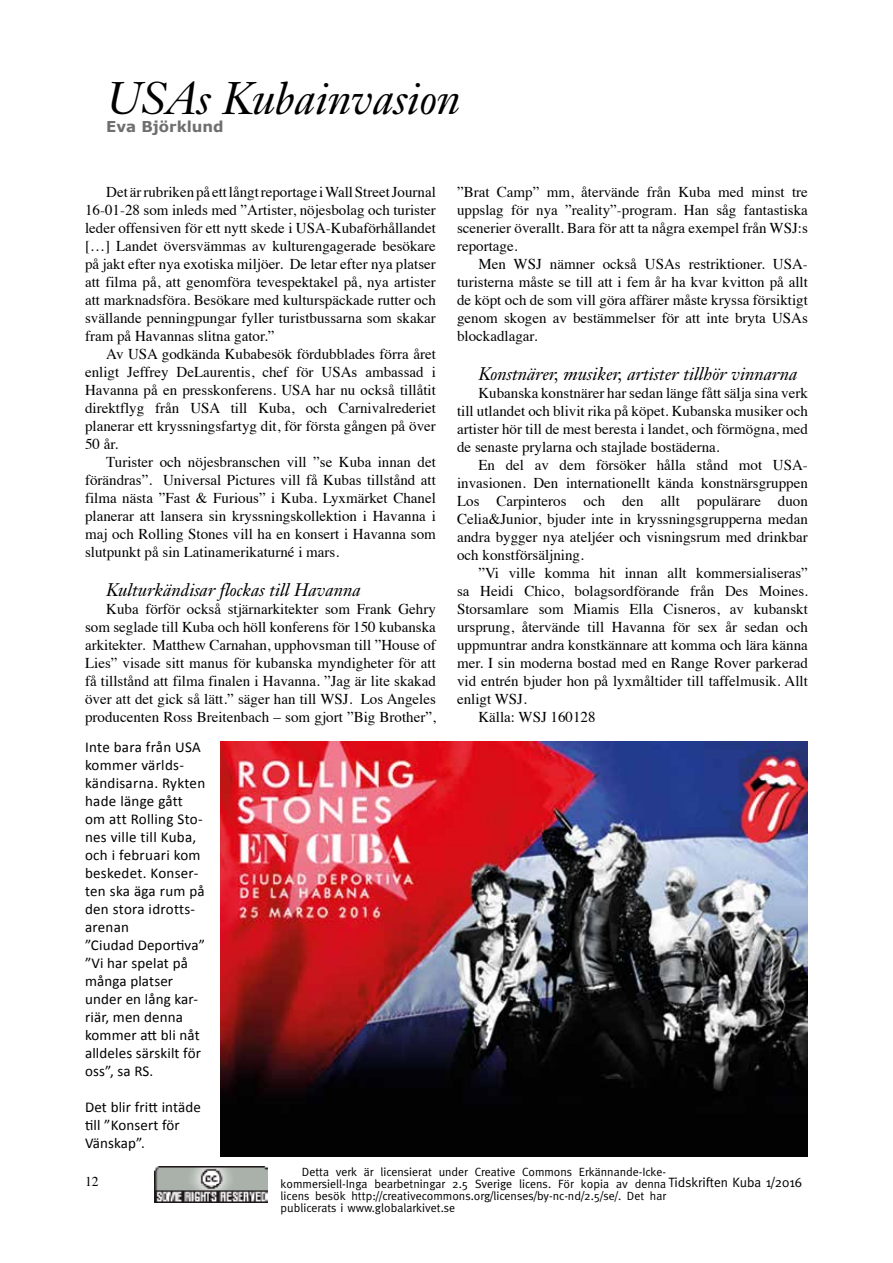
<style>
.page{position:relative;width:893px;height:1263px;background:#fff}
.page>*{position:absolute;margin:0;border:0;box-sizing:border-box;transform-origin:0 0}
.t1{font:italic 45px "Janson Text";color:#000}
.t2{font:italic 18px "Janson Text";color:#000}
.t3{font:15px/18px "Times";color:#000;text-align:justify}
.t4{font:15px/18px "Calibri";letter-spacing:.01em;color:#000}
.t5{font:700 15px "Verdana";color:#706f6f}
.t6{font:13.5px "Meta";color:#000}
.t7{font:13.5px "Times";color:#000}
.t8{font:12px/12px "Meta";color:#000;text-align:justify}
</style>
<div class="page">
<img style="left:154px;top:1166px;width:113px;height:36px">
<img style="left:220px;top:742px;width:588px;height:415px">
<h1 class="t1" style="left:106px;top:70px;width:356px">USAs Kubainvasion</h1>
<p class="t5" style="left:106px;top:117px;width:119px">Eva Björklund</p>
<p class="t3" style="left:85px;top:181px;width:352px;text-indent:21px">Det är rubriken på ett långt reportage i Wall Street Journal 16-01-28 som inleds med ”Artister, nöjesbolag och turister leder offensiven för ett nytt skede i USA-Kubaförhållandet […] Landet översvämmas av kulturengagerade besökare på jakt efter nya exotiska miljöer. De letar efter nya platser att filma på, att genomföra tevespektakel på, nya artister att marknadsföra. Besökare med kulturspäckade rutter och svällande penningpungar fyller turistbussarna som skakar fram på Havannas slitna gator.”</p>
<p class="t3" style="left:85px;top:343px;width:352px;text-indent:21px">Av USA godkända Kubabesök fördubblades förra året enligt Jeffrey DeLaurentis, chef för USAs ambassad i Havanna på en presskonferens. USA har nu också tillåtit direktflyg från USA till Kuba, och Carnivalrederiet planerar ett kryssningsfartyg dit, för första gången på över 50 år.</p>
<p class="t3" style="left:85px;top:451px;width:352px;text-indent:21px">Turister och nöjesbranschen vill ”se Kuba innan det förändras”. Universal Pictures vill få Kubas tillstånd att filma nästa ”Fast &amp; Furious” i Kuba. Lyxmärket Chanel planerar att lansera sin kryssningskollektion i Havanna i maj och Rolling Stones vill ha en konsert i Havanna som slutpunkt på sin Latinamerikaturné i mars.</p>
<p class="t2" style="left:106px;top:579px;width:256px">Kulturkändisar flockas till Havanna</p>
<p class="t3" style="left:85px;top:599px;width:352px;text-indent:21px">Kuba förför också stjärnarkitekter som Frank Gehry som seglade till Kuba och höll konferens för 150 kubanska arkitekter. Matthew Carnahan, upphovsman till ”House of Lies” visade sitt manus för kubanska myndigheter för att få tillstånd att filma finalen i Havanna. ”Jag är lite skakad över att det gick så lätt.” säger han till WSJ. Los Angeles producenten Ross Breitenbach – som gjort ”Big Brother”,</p>
<p class="t4" style="left:85px;top:738px;width:122px">Inte bara från USA kommer världs&shy;kändisarna. Rykten hade länge gått om att Rolling Sto&shy;nes ville till Kuba, och i februari kom beskedet. Konser&shy;ten ska äga rum på den stora idrotts&shy;arenan<br>”Ciudad Deportiva” ”Vi har spelat på många platser under en lång kar&shy;riär, men denna kommer att bli nåt alldeles särskilt för oss”, sa RS.</p>
<p class="t4" style="left:85px;top:1098px;width:117px">Det blir fritt intäde till ”Konsert för<br>Vänskap”.</p>
<p class="t3" style="left:457px;top:181px;width:352px">”Brat Camp” mm, återvände från Kuba med minst tre uppslag för nya ”reality”-program. Han såg fantastiska scenerier överallt. Bara för att ta några exempel från WSJ:s reportage.</p>
<p class="t3" style="left:457px;top:253px;width:352px;text-indent:21px">Men WSJ nämner också USAs restriktioner. USA&shy;turisterna måste se till att i fem år ha kvar kvitton på allt de köpt och de som vill göra affärer måste kryssa försiktigt genom skogen av bestämmelser för att inte bryta USAs blockadlagar.</p>
<p class="t2" style="left:478px;top:363px;width:320px">Konstnärer, musiker, artister tillhör vinnarna</p>
<p class="t3" style="left:457px;top:383px;width:352px;text-indent:21px">Kubanska konstnärer har sedan länge fått sälja sina verk till utlandet och blivit rika på köpet. Kubanska musiker och artister hör till de mest beresta i landet, och förmögna, med de senaste prylarna och stajlade bostäderna.</p>
<p class="t3" style="left:457px;top:455px;width:352px;text-indent:21px">En del av dem försöker hålla stånd mot USA&shy;invasionen. Den internationellt kända konstnärsgruppen Los Carpinteros och den allt populärare duon Celia&amp;Junior, bjuder inte in kryssningsgrupperna medan andra bygger nya ateljéer och visningsrum med drinkbar och konstförsäljning.</p>
<p class="t3" style="left:478px;top:563px;width:331px">”Vi ville komma hit innan allt kommersialiseras”</p>
<p class="t3" style="left:457px;top:581px;width:352px">sa Heidi Chico, bolagsordförande från Des Moines.</p>
<p class="t3" style="left:457px;top:599px;width:352px">Storsamlare som Miamis Ella Cisneros, av kubanskt</p>
<p class="t3" style="left:457px;top:617px;width:352px">ursprung, återvände till Havanna för sex år sedan och</p>
<p class="t3" style="left:457px;top:635px;width:352px">uppmuntrar andra konstkännare att komma och lära känna</p>
<p class="t3" style="left:457px;top:653px;width:352px">mer. I sin moderna bostad med en Range Rover parkerad</p>
<p class="t3" style="left:457px;top:671px;width:352px">vid entrén bjuder hon på lyxmåltider till taffelmusik. Allt</p>
<p class="t3" style="left:457px;top:689px;width:71px">enligt WSJ.</p>
<p class="t3" style="left:478px;top:707px;width:119px">Källa: WSJ 160128</p>
<p class="t8" style="left:281px;top:1165px;width:387px;text-indent:21px">Detta verk är licensierat under Creative Commons Erkännande-Icke&shy;kommersiell-Inga bearbetningar 2.5 Sverige licens. För kopia av denna licens besök http://creativecommons.org/licenses/by-nc-nd/2.5/se/. Det har publicerats i www.globalarkivet.se</p>
<p class="t7" style="left:85px;top:1169px;width:15px">12</p>
<p class="t6" style="left:668px;top:1174px;width:135px">Tidskriften Kuba 1/2016</p>
</div>
